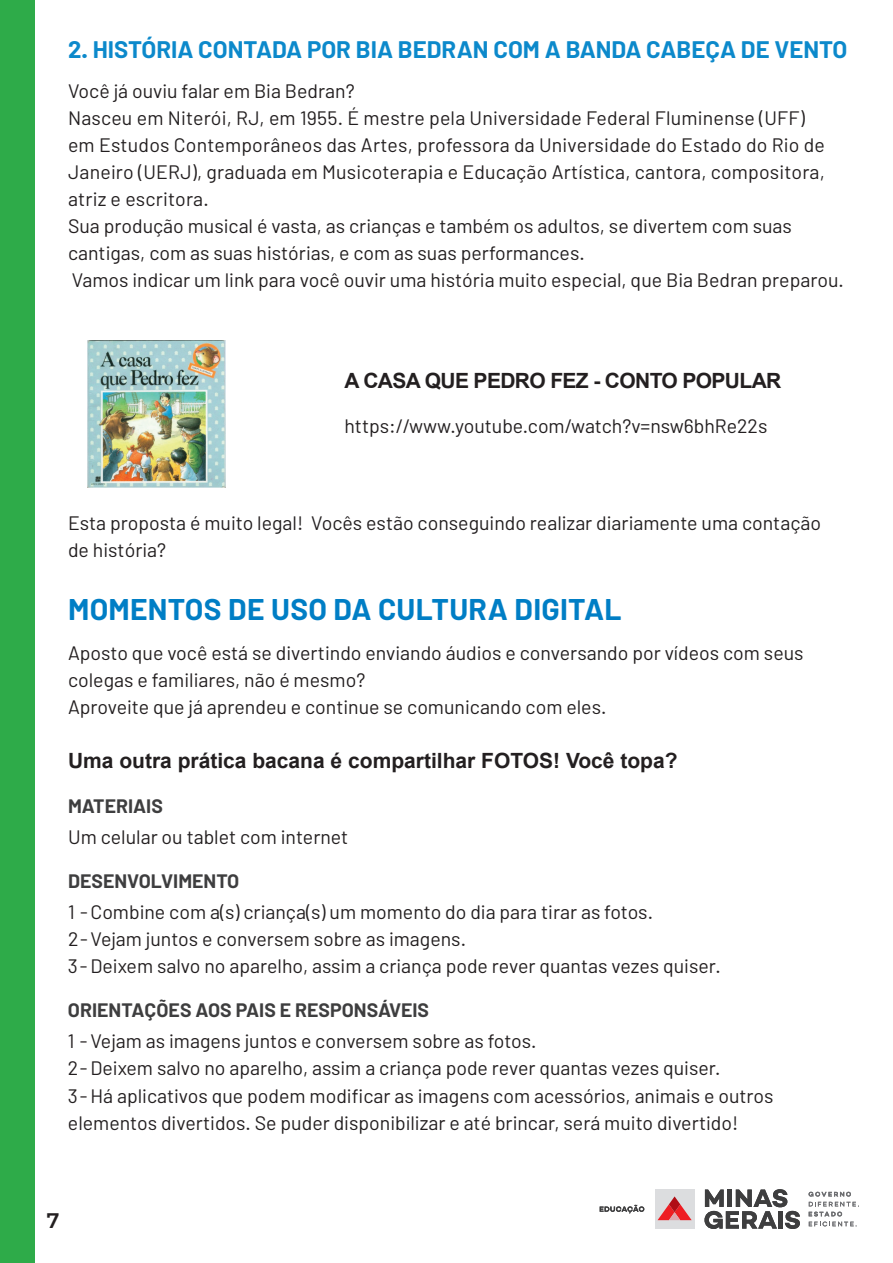
<style>
.page{position:relative;width:893px;height:1263px;background:#fff}
.page>*{position:absolute;margin:0;border:0;box-sizing:border-box;transform-origin:0 0}
.t1{font:700 30px "Barlow";letter-spacing:.01em;color:#007ec5}
.t2{font:700 24px "Barlow";color:#0c89cb}
.t3{font:700 21px "Arial";color:#231f20}
.t4{font:700 21px "Arial";letter-spacing:-.03em;color:#231f20}
.t5{font:500 21px "Montserrat";color:#231f20}
.t6{font:19.5px/27px "Barlow";color:#231f20}
.t7{font:700 19.5px "Barlow";color:#3e3e3f}
</style>
<div class="page">
<div style="left:0;top:0;width:34px;height:1263px;background:#2eab49"></div>
<div style="left:655px;top:1189px;width:39px;height:39px;background:#dcdddf"></div>
<svg style="left:657px;top:1196px;width:35px;height:24px"></svg>
<svg style="left:704px;top:1189px;width:96px;height:40px"></svg>
<svg style="left:808px;top:1192px;width:43px;height:4px"></svg>
<svg style="left:809px;top:1202px;width:50px;height:24px"></svg>
<svg style="left:600px;top:1205px;width:44px;height:8px"></svg>
<img style="left:87px;top:341px;width:138px;height:146px">
<p class="t2" style="left:68px;top:34px;width:781px">2. HISTÓRIA CONTADA POR BIA BEDRAN COM A BANDA CABEÇA DE VENTO</p>
<p class="t6" style="left:68px;top:77px;width:777px">Você já ouviu falar em Bia Bedran?<br>Nasceu em Niterói, RJ, em 1955. É mestre pela Universidade Federal Fluminense (UFF)<br>em Estudos Contemporâneos das Artes, professora da Universidade do Estado do Rio de Janeiro (UERJ), graduada em Musicoterapia e Educação Artística, cantora, compositora, atriz e escritora.<br>Sua produção musical é vasta, as crianças e também os adultos, se divertem com suas cantigas, com as suas histórias, e com as suas performances.<br>Vamos indicar um link para você ouvir uma história muito especial, que Bia Bedran preparou.</p>
<p class="t4" style="left:344px;top:366px;width:438px">A CASA QUE PEDRO FEZ - CONTO POPULAR</p>
<p class="t6" style="left:344px;top:412px;width:424px">https://www.youtube.com/watch?v=nsw6bhRe22s</p>
<p class="t6" style="left:68px;top:509px;width:755px">Esta proposta é muito legal! Vocês estão conseguindo realizar diariamente uma contação de história?</p>
<h1 class="t1" style="left:68px;top:590px;width:555px">MOMENTOS DE USO DA CULTURA DIGITAL</h1>
<p class="t6" style="left:68px;top:639px;width:737px">Aposto que você está se divertindo enviando áudios e conversando por vídeos com seus colegas e familiares, não é mesmo?<br>Aproveite que já aprendeu e continue se comunicando com eles.</p>
<p class="t3" style="left:68px;top:745px;width:611px">Uma outra prática bacana é compartilhar FOTOS! Você topa?</p>
<p class="t7" style="left:68px;top:793px;width:96px">MATERIAIS</p>
<p class="t6" style="left:68px;top:823px;width:282px">Um celular ou tablet com internet</p>
<p class="t7" style="left:68px;top:869px;width:173px">DESENVOLVIMENTO</p>
<p class="t6" style="left:68px;top:898px;width:654px">1 -Combine com a(s) criança(s) um momento do dia para tirar as fotos.<br>2-Vejam juntos e conversem sobre as imagens.<br>3-Deixem salvo no aparelho, assim a criança pode rever quantas vezes quiser.</p>
<p class="t7" style="left:68px;top:998px;width:363px">ORIENTAÇÕES AOS PAIS E RESPONSÁVEIS</p>
<p class="t6" style="left:68px;top:1027px;width:707px">1 -Vejam as imagens juntos e conversem sobre as fotos.<br>2-Deixem salvo no aparelho, assim a criança pode rever quantas vezes quiser.<br>3-Há aplicativos que podem modificar as imagens com acessórios, animais e outros elementos divertidos. Se puder disponibilizar e até brincar, será muito divertido!</p>
<p class="t5" style="left:47px;top:1203px;width:14px">7</p>
</div>
